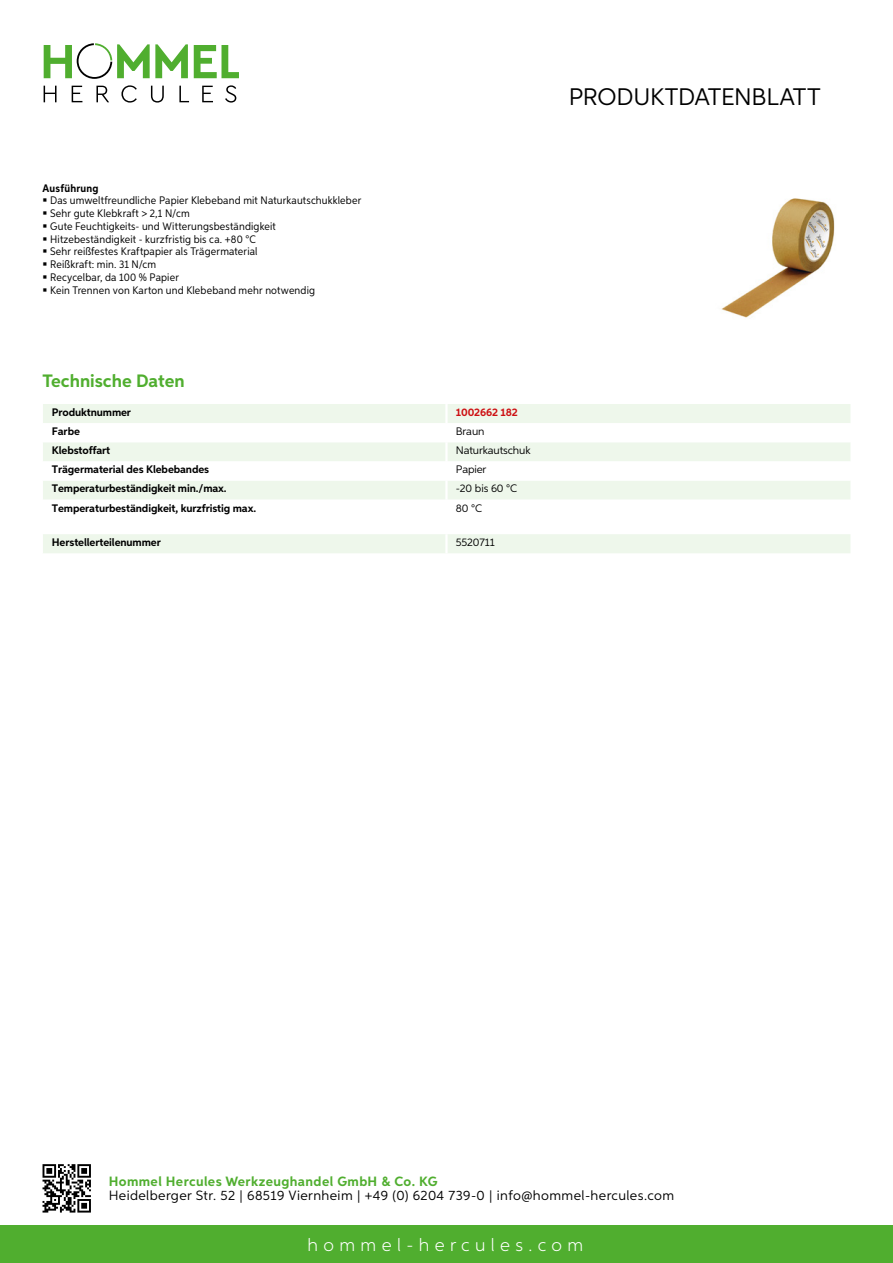
<style>
.page{position:relative;width:893px;height:1263px;background:#fff}
.page>*{position:absolute;margin:0;border:0;box-sizing:border-box;transform-origin:0 0}
.t1{font:24px "Aspira";letter-spacing:-.01em;color:#000}
.t2{font:300 18px "Aspira";letter-spacing:.3em;color:#fff}
.t3{font:700 18px "Aspira";color:#50ae2f}
.t4{font:13.5px "Aspira";letter-spacing:.03em;color:#000}
.t5{font:700 13.5px "Aspira";letter-spacing:.03em;color:#50ae2f}
.t6{font:10.95px/12.8px "Aspira Nar";letter-spacing:.015em;color:#000}
.t7{font:700 10.95px "Aspira";letter-spacing:-.01em;color:#000}
.t8{font:10.95px "Aspira";letter-spacing:-.01em;color:#000}
.t9{font:700 10.95px "Aspira";letter-spacing:-.01em;color:#cd1013}
.t10{font:700 10.95px "Aspira Nar";letter-spacing:.02em;color:#000}
</style>
<div class="page">
<div style="left:0;top:1226px;width:893px;height:37px;background:#50ae2f"></div>
<svg style="left:43px;top:1164px;width:48px;height:48px"></svg>
<svg style="left:194px;top:45px;width:45px;height:33px"></svg>
<svg style="left:44px;top:43px;width:144px;height:36px"></svg>
<svg style="left:44px;top:86px;width:13px;height:16px"></svg>
<svg style="left:72px;top:86px;width:10px;height:16px"></svg>
<svg style="left:96px;top:86px;width:13px;height:16px"></svg>
<svg style="left:121px;top:85px;width:16px;height:18px"></svg>
<svg style="left:151px;top:86px;width:13px;height:17px"></svg>
<svg style="left:179px;top:86px;width:10px;height:16px"></svg>
<svg style="left:202px;top:86px;width:11px;height:16px"></svg>
<svg style="left:225px;top:85px;width:11px;height:18px"></svg>
<div style="left:43px;top:404px;width:807px;height:19px;background:#eef7eb"></div>
<svg style="left:43px;top:442px;width:807px;height:57px;fill:#eef7eb"></svg>
<hr style="left:445px;top:404px;width:3px;height:19px;background:#fff">
<hr style="left:445px;top:442px;width:3px;height:19px;background:#fff">
<hr style="left:445px;top:461px;width:3px;height:19px;background:#fff">
<hr style="left:445px;top:480px;width:3px;height:20px;background:#fff">
<div style="left:43px;top:534px;width:807px;height:19px;background:#eef7eb"></div>
<hr style="left:445px;top:534px;width:3px;height:19px;background:#fff">
<img style="left:721px;top:198px;width:114px;height:120px">
<p class="t10" style="left:43px;top:181px;width:58px">Ausführung</p>
<p class="t6" style="left:50px;top:194px;width:313px">Das umweltfreundliche Papier Klebeband mit Naturkautschukkleber Sehr gute Klebkraft &gt; 2,1 N/cm<br>Gute Feuchtigkeits- und Witterungsbeständigkeit Hitzebeständigkeit - kurzfristig bis ca. +80 °C<br>Sehr reißfestes Kraftpapier als Trägermaterial<br>Reißkraft: min. 31 N/cm<br>Recycelbar, da 100 % Papier<br>Kein Trennen von Karton und Klebeband mehr notwendig</p>
<h2 class="t3" style="left:43px;top:370px;width:144px">Technische Daten</h2>
<p class="t7" style="left:52px;top:405px;width:81px">Produktnummer</p>
<p class="t9" style="left:456px;top:405px;width:63px">1002662 182</p>
<p class="t7" style="left:52px;top:425px;width:30px">Farbe</p>
<p class="t8" style="left:456px;top:425px;width:30px">Braun</p>
<p class="t7" style="left:52px;top:444px;width:60px">Klebstoffart</p>
<p class="t8" style="left:456px;top:444px;width:76px">N aturkautschuk</p>
<p class="t7" style="left:52px;top:463px;width:159px">Trägermaterial des Klebebandes</p>
<p class="t8" style="left:456px;top:463px;width:32px">Papier</p>
<p class="t7" style="left:52px;top:482px;width:176px">Temperaturbeständigkeit min./max.</p>
<p class="t8" style="left:456px;top:482px;width:63px">-20 bis 60 °C</p>
<p class="t7" style="left:52px;top:501px;width:206px">Temperaturbeständigkeit, kurzfristig max.</p>
<p class="t8" style="left:456px;top:501px;width:28px">80 °C</p>
<p class="t7" style="left:52px;top:536px;width:111px">Herstellerteilenummer</p>
<p class="t8" style="left:456px;top:536px;width:40px">5520711</p>
<h1 class="t1" style="left:569px;top:82px;width:253px">Produktdatenblatt</h1>
<p class="t5" style="left:109px;top:1172px;width:330px">Hommel Hercules Werkzeughandel GmbH &amp; Co. KG</p>
<p class="t4" style="left:109px;top:1187px;width:567px">Heidelberger Str. 52 | 68519 Viernheim | +49 (0) 6204 739-0 | info@hommel-hercules.com</p>
<h2 class="t2" style="left:307px;top:1234px;width:277px">hommel-hercules.com</h2>
</div>
